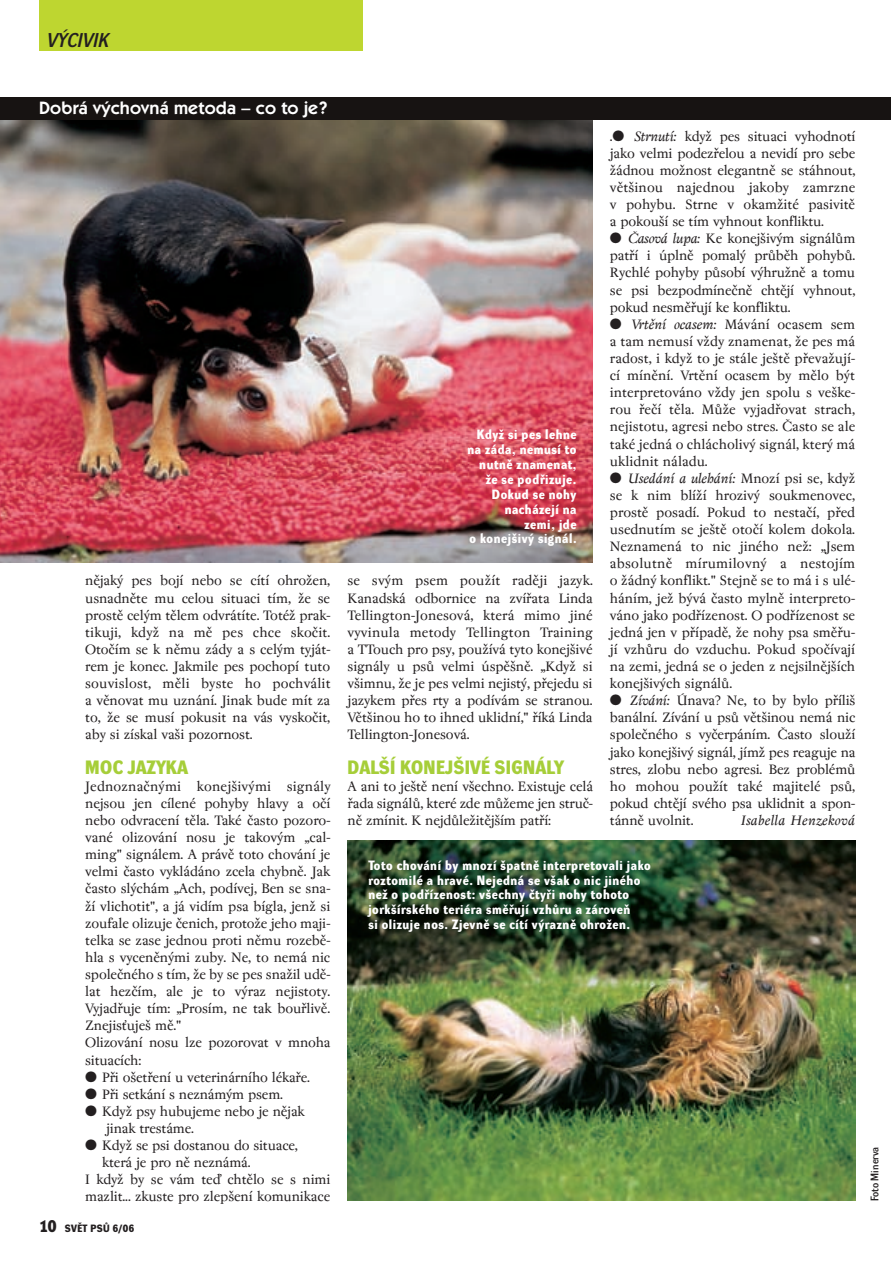
<style>
.page{position:relative;width:891px;height:1266px;background:#fff}
.page>*{position:absolute;margin:0;border:0;box-sizing:border-box;transform-origin:0 0}
.t1{font:19.5px "Dynamo D Italic D";letter-spacing:.01em;color:#231f20}
.t2{font:18.9px "Dynamo DB";letter-spacing:.015em;color:#a6ce39}
.t3{font:600 18px "Itc Kabel CE";letter-spacing:.01em;color:#fff}
.t4{font:15px/17.1px "Regent";letter-spacing:-.01em;color:#231f20;text-align:justify}
.t5{font:italic 15px "Regent";letter-spacing:.02em;color:#231f20}
.t6{font:13.2px/14.9px "Dynamo DB";letter-spacing:.045em;color:#fff;text-align:right}
.t7{font:10.8px "Dynamo DD";color:#231f20}
.t8{font:10.35px "Dynamo DB";letter-spacing:.03em;color:#231f20}
.s1{font-size:16.5px}
.s2{font-style:italic}
</style>
<div class="page">
<img style="left:0;top:0;width:890px;height:1201px">
<h1 class="t1" style="left:47px;top:32px;width:63px">V¯CIVIK</h1>
<p class="t3" style="left:39px;top:101px;width:290px">Dobrá v˘chovná metoda – co to je?</p>
<p class="t4" style="left:85px;top:573px;width:247px">nûjak˘ pes bojí nebo se cítí ohroÏen, usnadnûte mu celou situaci tím, Ïe se prostû cel˘m tûlem odvrátíte. TotéÏ prak&shy;tikuji, kdyÏ na mû pes chce skoãit.<br>Otoãím se k nûmu zády a s cel˘m tyját&shy;rem je konec. Jakmile pes pochopí tuto souvislost, mûli byste ho pochválit a vûnovat mu uznání. Jinak bude mít za to, Ïe se musí pokusit na vás vyskoãit, aby si získal va‰i pozornost.</p>
<p class="t2" style="left:85px;top:759px;width:104px">MOC JAZYKA</p>
<p class="t4" style="left:85px;top:778px;width:247px;text-align:left">Jednoznaãn˘mi konej‰iv˘mi signály nejsou jen cílené pohyby hlavy a oãí nebo odvracení tûla. Také ãasto pozoro&shy;vané olizování nosu je takov˘m „cal&shy;ming" signálem. A právû toto chování je velmi ãasto vykládáno zcela chybnû. Jak ãasto sl˘chám „Ach, podívej, Ben se sna-Ïí vlichotit", a já vidím psa bígla, jenÏ si zoufale olizuje ãenich, protoÏe jeho maji&shy;telka se zase jednou proti nûmu rozebû&shy;hla s vycenûn˘mi zuby. Ne, to nemá nic spoleãného s tím, Ïe by se pes snaÏil udû&shy;lat hezãím, ale je to v˘raz nejistoty.<br>Vyjadfiuje tím: „Prosím, ne tak boufilivû.<br>ZnejisÈuje‰ mû."<br>Olizování nosu lze pozorovat v mnoha situacích:</p>
<p class="t4" style="left:85px;top:1069px;width:226px">● Pfii o‰etfiení u veterinárního lékafie.</p>
<p class="t4" style="left:85px;top:1086px;width:199px">● Pfii setkání s neznám˘m psem.</p>
<p class="t4" style="left:106px;top:1103px;width:200px;text-indent:-21px">● KdyÏ psy hubujeme nebo je nûjak jinak trestáme.</p>
<p class="t4" style="left:85px;top:1137px;width:214px">● KdyÏ se psi dostanou do situace,</p>
<p class="t4" style="left:102px;top:1154px;width:150px">která je pro nû neznámá.</p>
<p class="t4" style="left:85px;top:1171px;width:247px">I kdyÏ by se vám teì chtûlo se s nimi</p>
<p class="t4" style="left:85px;top:1188px;width:246px">mazlit... zkuste pro zlep‰ení komunikace</p>
<p class="t8" style="left:39px;top:1223px;width:97px"><span class="s1">10</span> SVùT PSÒ 6/06</p>
<p class="t6" style="left:467px;top:428px;width:110px">KdyÏ si pes lehne na záda, nemusí to nutnû znamenat,<br>Ïe se podfiizuje.<br>Dokud se nohy nacházejí na<br>zemi, jde<br>o konej‰iv˘ signál.</p>
<p class="t4" style="left:347px;top:573px;width:247px">se sv˘m psem pouÏít radûji jazyk.<br>Kanadská odbornice na zvífiata Linda Tellington-Jonesová, která mimo jiné vyvinula metody Tellington Training a TTouch pro psy, pouÏívá tyto konej‰ivé signály u psÛ velmi úspû‰nû. „KdyÏ si v‰imnu, Ïe je pes velmi nejist˘, pfiejedu si jazykem pfies rty a podívám se stranou.<br>Vût‰inou ho to ihned uklidní," fiíká Linda Tellington-Jonesová.</p>
<p class="t2" style="left:347px;top:759px;width:217px">DAL·Í KONEJ·IVÉ SIGNÁLY</p>
<p class="t4" style="left:347px;top:778px;width:247px">A ani to je‰tû není v‰echno. Existuje celá fiada signálÛ, které zde mÛÏeme jen struã&shy;nû zmínit. K nejdÛleÏitûj‰ím patfií:</p>
<p class="t4" style="left:610px;top:128px;width:247px">.● <span class="s2">Strnutí:</span> kdyÏ pes situaci vyhodnotí jako velmi podezfielou a nevidí pro sebe Ïádnou moÏnost elegantnû se stáhnout, vût‰inou najednou jakoby zamrzne v pohybu. Strne v okamÏité pasivitû a pokou‰í se tím vyhnout konfliktu.</p>
<p class="t4" style="left:610px;top:231px;width:247px">● <span class="s2">âasová lupa:</span> Ke konej‰iv˘m signálÛm patfií i úplnû pomal˘ prÛbûh pohybÛ.<br>Rychlé pohyby pÛsobí v˘hruÏnû a tomu se psi bezpodmíneãnû chtûjí vyhnout, pokud nesmûfiují ke konfliktu.</p>
<p class="t4" style="left:610px;top:316px;width:247px">● <span class="s2">Vrtûní ocasem:</span> Mávání ocasem sem a tam nemusí vÏdy znamenat, Ïe pes má radost, i kdyÏ to je stále je‰tû pfievaÏují&shy;cí mínûní. Vrtûní ocasem by mûlo b˘t interpretováno vÏdy jen spolu s ve‰ke&shy;rou fieãí tûla. MÛÏe vyjadfiovat strach, nejistotu, agresi nebo stres. âasto se ale také jedná o chlácholiv˘ signál, kter˘ má uklidnit náladu.</p>
<p class="t4" style="left:610px;top:470px;width:247px">● <span class="s2">Usedání a ulehání:</span> Mnozí psi se, kdyÏ se k nim blíÏí hroziv˘ soukmenovec, prostû posadí. Pokud to nestaãí, pfied usednutím se je‰tû otoãí kolem dokola.<br>Neznamená to nic jiného neÏ: „Jsem absolutnû mírumilovn˘ a nestojím o Ïádn˘ konflikt." Stejnû se to má i s ulé&shy;háním, jeÏ b˘vá ãasto mylnû interpreto&shy;váno jako podfiízenost. O podfiízenost se jedná jen v pfiípadû, Ïe nohy psa smûfiu&shy;jí vzhÛru do vzduchu. Pokud spoãívají na zemi, jedná se o jeden z nejsilnûj‰ích konej‰iv˘ch signálÛ.</p>
<p class="t4" style="left:610px;top:693px;width:247px">● <span class="s2">Zívání:</span> Únava? Ne, to by bylo pfiíli‰ banální. Zívání u psÛ vût‰inou nemá nic spoleãného s vyãerpáním. âasto slouÏí jako konej‰iv˘ signál, jímÏ pes reaguje na stres, zlobu nebo agresi. Bez problémÛ ho mohou pouÏít také majitelé psÛ, pokud chtûjí svého psa uklidnit a spon&shy;tánnû uvolnit.</p>
<p class="t5" style="left:740px;top:814px;width:116px">Isabella Henzeková</p>
<p class="t6" style="left:368px;top:858px;width:284px;text-align:left">Toto chování by mnozí ‰patnû interpretovali jako roztomilé a hravé. Nejedná se v‰ak o nic jiného neÏ o podfiízenost: v‰echny ãtyfii nohy tohoto jork‰írského teriéra smûfiují vzhÛru a zároveÀ<br>si olizuje nos. Zjevnû se cítí v˘raznû ohroÏen.</p>
<p class="t7" style="left:870px;top:1200px;width:56px;rotate:-90deg">Foto Minerva</p>
</div>
